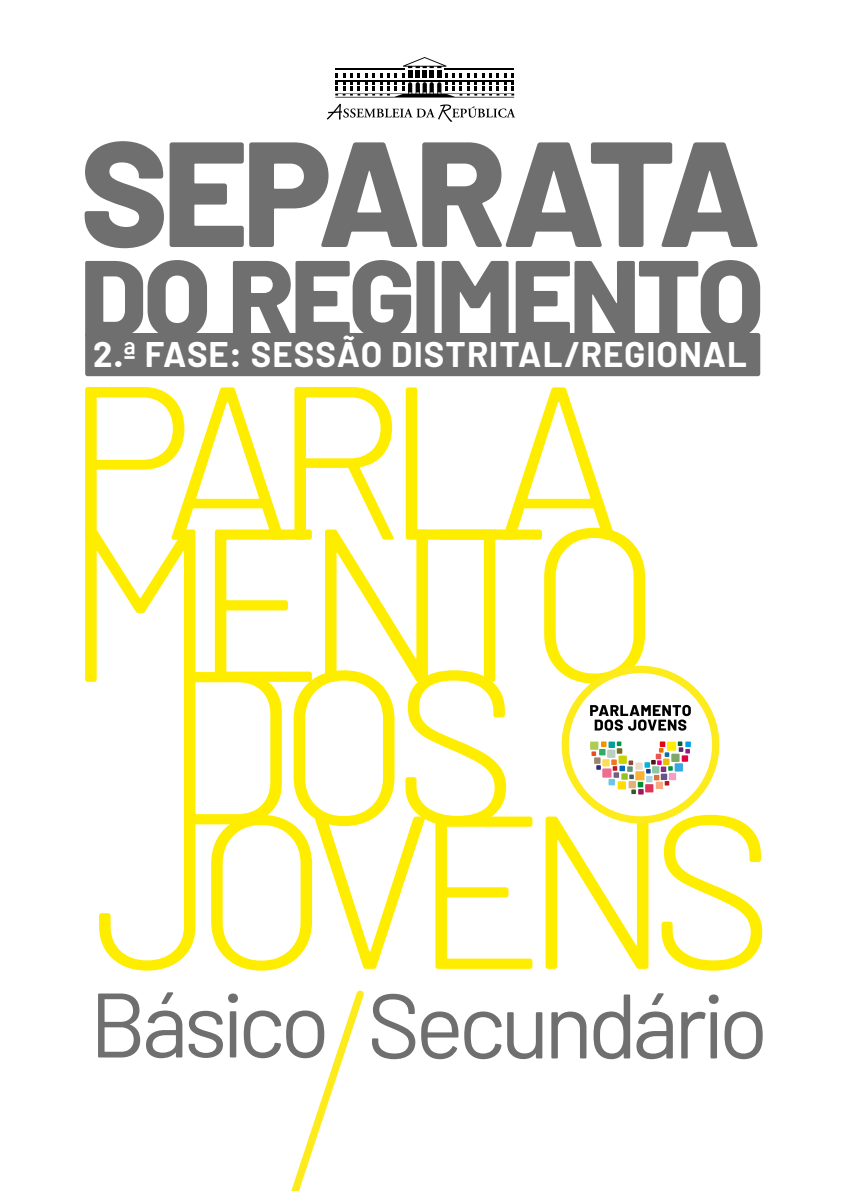
<style>
.page{position:relative;width:842px;height:1191px;background:#fff}
.page>*{position:absolute;margin:0;border:0;box-sizing:border-box;transform-origin:0 0}
.t1{font:300 217.6px "Barlow";letter-spacing:-.105em;color:#ffed00}
.t2{font:800 149.4px "Barlow";letter-spacing:-.045em;color:#706f6f}
.t3{font:800 109.2px "Barlow";letter-spacing:-.035em;color:#706f6f}
.t4{font:91.4px "Barlow";letter-spacing:-.06em;color:#706f6f}
.t5{font:700 34.8px "Barlow";letter-spacing:.03em;color:#fff}
</style>
<div class="page">
<div style="left:562px;top:666px;width:157px;height:157px;border:7px solid #fdeb1b;border-radius:50%"></div>
<svg style="left:590px;top:705px;width:101px;height:25px"></svg>
<svg style="left:591px;top:741px;width:100px;height:53px"></svg>
<svg style="left:291px;top:990px;width:73px;height:201px"></svg>
<svg style="left:327px;top:104px;width:188px;height:18px"></svg>
<svg style="left:335px;top:57px;width:179px;height:41px"></svg>
<hr style="left:335px;top:68px;width:70px;height:1px;background:#000">
<hr style="left:445px;top:68px;width:69px;height:1px;background:#000">
<div style="left:85px;top:333px;width:675px;height:43px;background:#706f6f;border-radius:3px"></div>
<h2 class="t2" style="left:80px;top:100px;width:683px">SEPARATA</h2>
<h3 class="t3" style="left:80px;top:230px;width:686px">DO REGIMENTO</h3>
<p class="t5" style="left:93px;top:333px;width:656px">2.ª FASE: SESSÃO DISTRITAL/REGIONAL</p>
<h1 class="t1" style="left:64px;top:326px;width:560px">PARLA</h1>
<h1 class="t1" style="left:63px;top:468px;width:601px">MENTO</h1>
<h1 class="t1" style="left:162px;top:611px;width:359px">DOS</h1>
<h1 class="t1" style="left:92px;top:755px;width:684px">JOVENS</h1>
<h3 class="t4" style="left:89px;top:968px;width:680px">Básico Secundário</h3>
</div>
